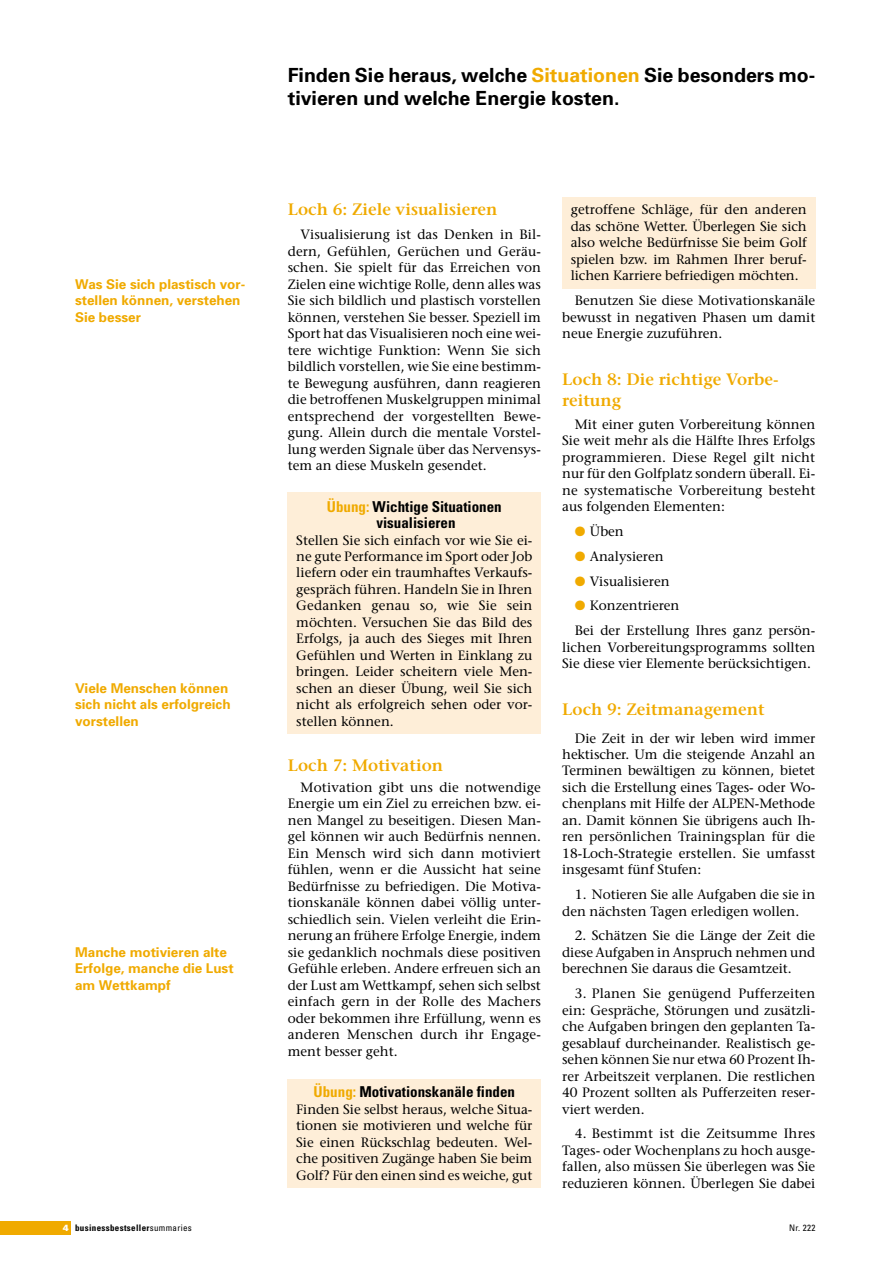
<style>
.page{position:relative;width:893px;height:1263px;background:#fff}
.page>*{position:absolute;margin:0;border:0;box-sizing:border-box;transform-origin:0 0}
.t1{font:700 19.5px/22.5px "Univers";color:#000}
.t2{font:600 16.5px/20.2px "Stone Serif";color:#f0aa00}
.t3{font:700 condensed 15px/16.5px "Univers";color:#000;text-align:center}
.t4{font:13.5px/16.5px "Stone Serif";color:#000;text-align:justify}
.t5{font:700 13.5px/16.5px "Univers";color:#f0aa00}
.t6{font:700 condensed 9px "Univers";letter-spacing:.035em;color:#000}
.t7{font:condensed 9px "Univers";color:#000}
.s1{color:#f0aa00}
.s2{font-weight:900;font-stretch:normal;color:#fff}
.s3{font-weight:400}
</style>
<div class="page">
<div style="left:288px;top:492px;width:253px;height:242px;background:#feeed8"></div>
<div style="left:562px;top:198px;width:253px;height:91px;background:#feeed8"></div>
<div style="left:288px;top:1079px;width:253px;height:109px;background:#feeed8"></div>
<div style="left:0;top:1221px;width:71px;height:14px;background:#f0aa00"></div>
<p class="t5" style="left:75px;top:277px;width:172px">Was Sie sich plastisch vor&shy;stellen können, verstehen<br>Sie besser</p>
<p class="t5" style="left:75px;top:681px;width:157px">Viele Menschen können sich nicht als erfolgreich vorstellen</p>
<p class="t5" style="left:75px;top:945px;width:160px">Manche motivieren alte<br>Erfolge, manche die Lust am Wettkampf</p>
<h1 class="t1" style="left:288px;top:66px;width:529px">Finden Sie heraus, welche <span class="s1">Situationen</span> Sie besonders mo&shy;tivieren und welche Energie kosten.</h1>
<p class="t2" style="left:288px;top:200px;width:211px">Loch 6: Ziele visualisieren</p>
<p class="t4" style="left:288px;top:228px;width:255px;text-indent:13px">Visualisierung ist das Denken in Bil&shy;dern, Gefühlen, Gerüchen und Geräu&shy;schen. Sie spielt für das Erreichen von Zielen eine wichtige Rolle, denn alles was Sie sich bildlich und plastisch vorstellen können, verstehen Sie besser. Speziell im Sport hat das Visualisieren noch eine wei&shy;tere wichtige Funktion: Wenn Sie sich bildlich vorstellen, wie Sie eine bestimm&shy;te Bewegung ausführen, dann reagieren die betroffenen Muskelgruppen minimal entsprechend der vorgestellten Bewe&shy;gung. Allein durch die mentale Vorstel&shy;lung werden Signale über das Nervensys&shy;tem an diese Muskeln gesendet.</p>
<p class="t3" style="left:327px;top:499px;width:176px"><span class="s1">Übung:</span> Wichtige Situationen visualisieren</p>
<p class="t4" style="left:296px;top:533px;width:238px">Stellen Sie sich einfach vor wie Sie ei&shy;ne gute Performance im Sport oder Job liefern oder ein traumhaftes Verkaufs&shy;gespräch führen. Handeln Sie in Ihren Gedanken genau so, wie Sie sein möchten. Versuchen Sie das Bild des Erfolgs, ja auch des Sieges mit Ihren Gefühlen und Werten in Einklang zu bringen. Leider scheitern viele Men&shy;schen an dieser Übung, weil Sie sich nicht als erfolgreich sehen oder vor&shy;stellen können.</p>
<p class="t2" style="left:288px;top:757px;width:157px">Loch 7: Motivation</p>
<p class="t4" style="left:288px;top:780px;width:255px;text-indent:13px">Motivation gibt uns die notwendige Energie um ein Ziel zu erreichen bzw. ei&shy;nen Mangel zu beseitigen. Diesen Man&shy;gel können wir auch Bedürfnis nennen.<br>Ein Mensch wird sich dann motiviert fühlen, wenn er die Aussicht hat seine Bedürfnisse zu befriedigen. Die Motiva&shy;tionskanäle können dabei völlig unter&shy;schiedlich sein. Vielen verleiht die Erin&shy;nerung an frühere Erfolge Energie, indem sie gedanklich nochmals diese positiven Gefühle erleben. Andere erfreuen sich an der Lust am Wettkampf, sehen sich selbst einfach gern in der Rolle des Machers oder bekommen ihre Erfüllung, wenn es anderen Menschen durch ihr Engage&shy;ment besser geht.</p>
<p class="t3" style="left:313px;top:1085px;width:203px"><span class="s1">Übung:</span> Motivationskanäle finden</p>
<p class="t4" style="left:296px;top:1102px;width:237px">Finden Sie selbst heraus, welche Situa&shy;tionen sie motivieren und welche für Sie einen Rückschlag bedeuten. Wel&shy;che positiven Zugänge haben Sie beim Golf? Für den einen sind es weiche, gut</p>
<p class="t4" style="left:570px;top:203px;width:237px">getroffene Schläge, für den anderen das schöne Wetter. Überlegen Sie sich also welche Bedürfnisse Sie beim Golf spielen bzw. im Rahmen Ihrer beruf&shy;lichen Karriere befriedigen möchten.</p>
<p class="t4" style="left:562px;top:294px;width:255px;text-indent:13px">Benutzen Sie diese Motivationskanäle bewusst in negativen Phasen um damit neue Energie zuzuführen.</p>
<p class="t2" style="left:562px;top:371px;width:218px">Loch 8: Die richtige Vorbe&shy;reitung</p>
<p class="t4" style="left:562px;top:417px;width:255px;text-indent:13px">Mit einer guten Vorbereitung können Sie weit mehr als die Hälfte Ihres Erfolgs programmieren. Diese Regel gilt nicht nur für den Golfplatz sondern überall. Ei&shy;ne systematische Vorbereitung besteht aus folgenden Elementen:</p>
<p class="t4" style="left:575px;top:525px;width:50px"><span class="s1">●</span> Üben</p>
<p class="t4" style="left:575px;top:549px;width:90px"><span class="s1">●</span> Analysieren</p>
<p class="t4" style="left:575px;top:574px;width:96px"><span class="s1">●</span> Visualisieren</p>
<p class="t4" style="left:575px;top:595px;width:242px;line-height:24.8px"><span class="s1">●</span> Konzentrieren<br>Bei der Erstellung Ihres ganz persön-</p>
<p class="t4" style="left:562px;top:640px;width:255px">lichen Vorbereitungsprogramms sollten<br>Sie diese vier Elemente berücksichtigen.</p>
<p class="t2" style="left:562px;top:701px;width:204px">Loch 9: Zeitmanagement</p>
<p class="t4" style="left:562px;top:731px;width:254px;text-indent:13px">Die Zeit in der wir leben wird immer hektischer. Um die steigende Anzahl an Terminen bewältigen zu können, bietet sich die Erstellung eines Tages- oder Wo&shy;chenplans mit Hilfe der ALPEN-Methode an. Damit können Sie übrigens auch Ih&shy;ren persönlichen Trainingsplan für die 18-Loch-Strategie erstellen. Sie umfasst insgesamt fünf Stufen:</p>
<p class="t4" style="left:562px;top:888px;width:255px;text-indent:13px">1. Notieren Sie alle Aufgaben die sie in den nächsten Tagen erledigen wollen.</p>
<p class="t4" style="left:562px;top:929px;width:254px;text-indent:13px">2. Schätzen Sie die Länge der Zeit die diese Aufgaben in Anspruch nehmen und berechnen Sie daraus die Gesamtzeit.</p>
<p class="t4" style="left:562px;top:987px;width:255px;text-indent:13px">3. Planen Sie genügend Pufferzeiten ein: Gespräche, Störungen und zusätzli&shy;che Aufgaben bringen den geplanten Ta&shy;gesablauf durcheinander. Realistisch ge&shy;sehen können Sie nur etwa 60 Prozent Ih&shy;rer Arbeitszeit verplanen. Die restlichen 40 Prozent sollten als Pufferzeiten reser&shy;viert werden.</p>
<p class="t4" style="left:562px;top:1127px;width:255px;text-indent:13px">4. Bestimmt ist die Zeitsumme Ihres Tages- oder Wochenplans zu hoch ausge&shy;fallen, also müssen Sie überlegen was Sie reduzieren können. Überlegen Sie dabei</p>
<p class="t6" style="left:63px;top:1225px;width:131px"><span class="s2">4</span> businessbestseller<span class="s3">summaries</span></p>
<p class="t7" style="left:789px;top:1225px;width:28px">Nr. 222</p>
</div>
